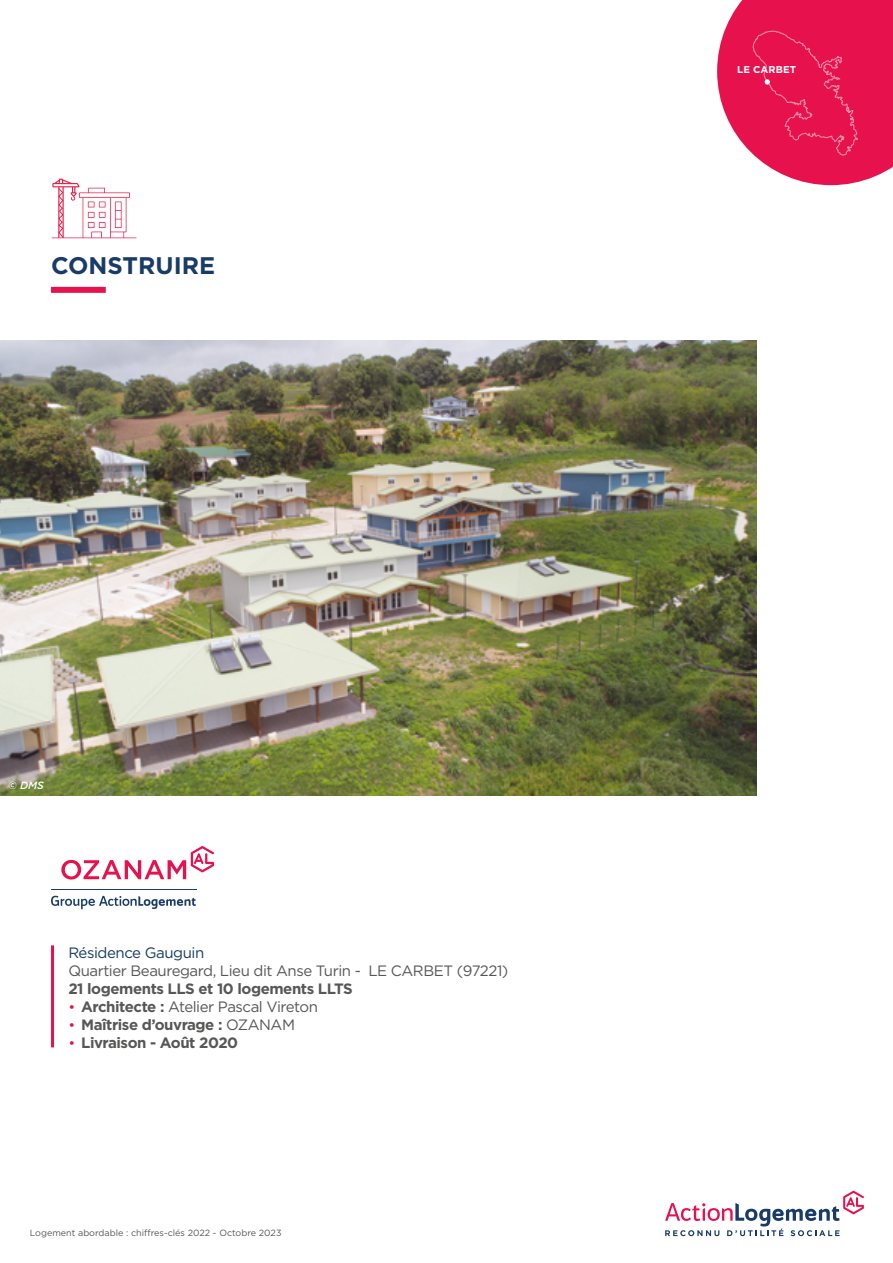
<style>
.page{position:relative;width:893px;height:1263px;background:#fff}
.page>*{position:absolute;margin:0;border:0;box-sizing:border-box;transform-origin:0 0}
.t1{font:700 24px "Gotham";color:#183b68}
.t2{font:15px "Gotham";letter-spacing:-.03em;color:#575756}
.t3{font:700 15px "Gotham";letter-spacing:-.03em;color:#575756}
.t4{font:15px "Gotham";letter-spacing:-.03em;color:#183b68}
.t5{font:italic 500 10.5px "Gotham";color:#fff}
.t6{font:700 9.9px "Gotham";letter-spacing:.01em;color:#fff}
.t7{font:9px "Gotham";color:#575756}
.s1{font-size:14.25px;color:#e6114d}
.s2{font-weight:700}
.s3{font-weight:400;font-size:14.25px;color:#e6114d}
.s4{font-weight:400}
</style>
<div class="page">
<svg style="left:665px;top:1191px;width:199px;height:45px"></svg>
<svg style="left:52px;top:179px;width:85px;height:60px"></svg>
<div style="left:51px;top:287px;width:55px;height:6px;background:#e6114d"></div>
<svg style="left:717px;top:0;width:176px;height:185px;background:#e93367"></svg>
<img style="left:0;top:340px;width:757px;height:455px">
<hr style="left:51px;top:945px;width:3px;height:102px;background:#e6114d">
<svg style="left:51px;top:896px;width:145px;height:13px"></svg>
<hr style="left:51px;top:889px;width:146px;height:1px;background:#183b68">
<svg style="left:61px;top:846px;width:153px;height:33px"></svg>
<h1 class="t1" style="left:51px;top:249px;width:166px">CONSTRUIRE</h1>
<p class="t5" style="left:8px;top:779px;width:37px">© DMS</p>
<p class="t4" style="left:68px;top:943px;width:137px">Résidence Gauguin</p>
<p class="t2" style="left:68px;top:961px;width:441px">Quartier Beauregard, Lieu dit Anse Turin - LE CARBET (97221)</p>
<p class="t3" style="left:68px;top:979px;width:286px">21 logements LLS et 10 logements LLTS</p>
<p class="t2" style="left:68px;top:997px;width:251px"><span class="s1">•</span> <span class="s2">Architecte :</span> Atelier Pascal Vireton</p>
<p class="t3" style="left:68px;top:1015px;width:228px"><span class="s3">•</span> Maîtrise d’ouvrage : <span class="s4">OZANAM</span></p>
<p class="t3" style="left:68px;top:1033px;width:171px"><span class="s3">•</span> Livraison - Août 2020</p>
<p class="t7" style="left:30px;top:1227px;width:253px">Logement abordable : chiffres-clés 2022 - Octobre 2023</p>
<p class="t6" style="left:737px;top:63px;width:61px">LE CARBET</p>
</div>
